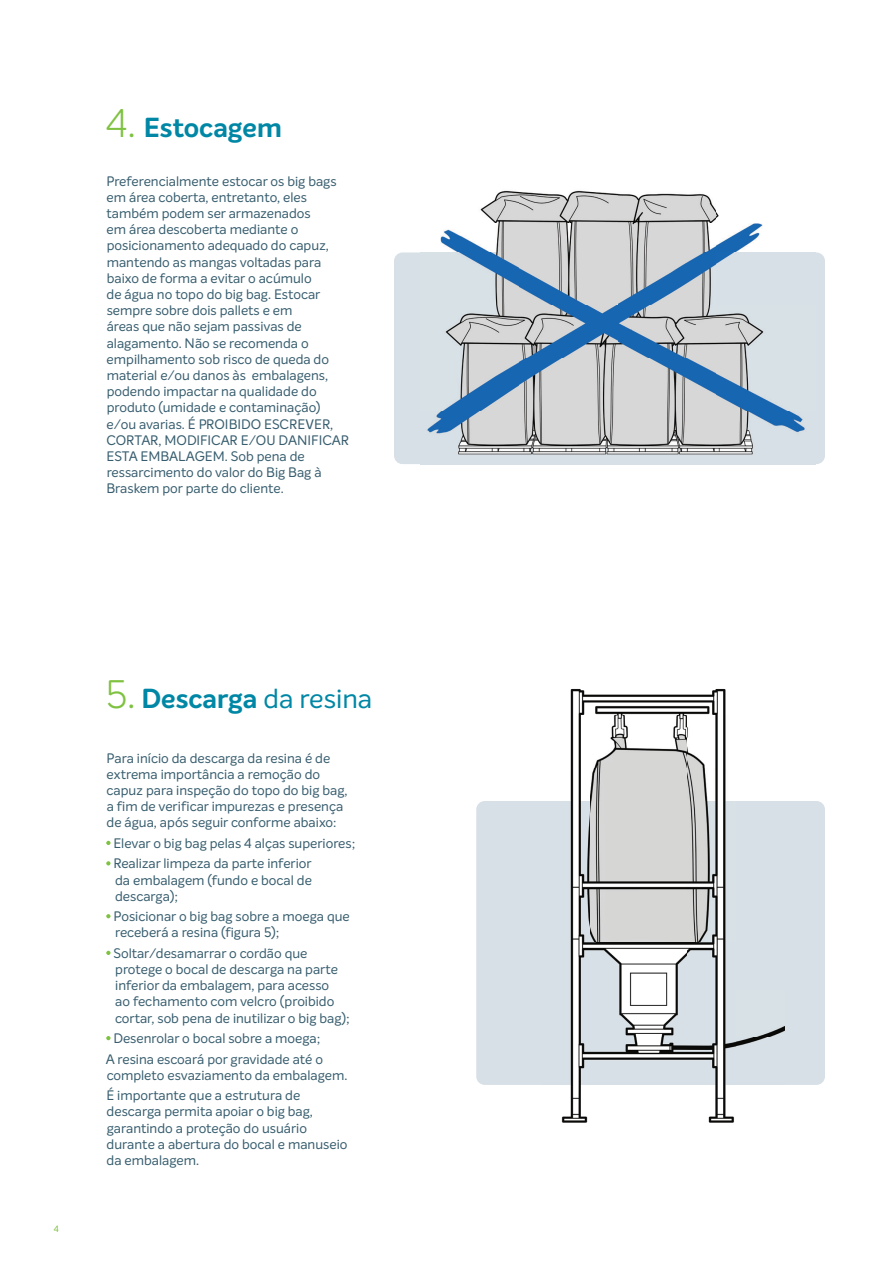
<style>
.page{position:relative;width:893px;height:1263px;background:#fff}
.page>*{position:absolute;margin:0;border:0;box-sizing:border-box;transform-origin:0 0}
.t1{font:700 27px "Intelo";letter-spacing:-.005em;color:#0087a5}
.t2{font:13.5px/16.2px "Intelo";color:#375d6e}
.t3{font:9px "Intelo";color:#7fc241}
.s1{font-weight:300;font-size:39px;color:#7fc241}
.s2{font-weight:400}
</style>
<div class="page">
<div style="left:394px;top:252px;width:431px;height:212px;background:#d7e0e6;border-radius:9px"></div>
<div style="left:476px;top:801px;width:349px;height:284px;background:#d7e0e6;border-radius:9px"></div>
<svg style="left:106px;top:841px;width:4px;height:4px"></svg>
<svg style="left:106px;top:861px;width:4px;height:5px"></svg>
<svg style="left:106px;top:914px;width:4px;height:4px"></svg>
<svg style="left:106px;top:951px;width:4px;height:4px"></svg>
<svg style="left:106px;top:1036px;width:4px;height:4px"></svg>
<img style="left:421px;top:190px;width:394px;height:275px">
<img style="left:561px;top:689px;width:224px;height:434px">
<h1 class="t1" style="left:106px;top:116px;width:177px"><span class="s1">4.</span> Estocagem</h1>
<p class="t2" style="left:106px;top:174px;width:244px">Preferencialmente estocar os big bags em área coberta, entretanto, eles também podem ser armazenados<br>em área descoberta mediante o posicionamento adequado do capuz, mantendo as mangas voltadas para baixo de forma a evitar o acúmulo<br>de água no topo do big bag. Estocar sempre sobre dois pallets e em<br>áreas que não sejam passivas de alagamento. Não se recomenda o empilhamento sob risco de queda do material e/ou danos às embalagens, podendo impactar na qualidade do produto (umidade e contaminação) e/ou avarias. É PROIBIDO ESCREVER,<br>CORTAR, MODIFICAR E/OU DANIFICAR<br>ESTA EMBALAGEM. Sob pena de ressarcimento do valor do Big Bag à<br>Braskem por parte do cliente.</p>
<p class="t3" style="left:54px;top:1225px;width:7px">4</p>
<h1 class="t1" style="left:106px;top:688px;width:268px"><span class="s1">5.</span> Descarga <span class="s2">da resina</span></h1>
<p class="t2" style="left:106px;top:751px;width:242px">Para início da descarga da resina é de extrema importância a remoção do capuz para inspeção do topo do big bag, a fim de verificar impurezas e presença de água, após seguir conforme abaixo:</p>
<p class="t2" style="left:113px;top:834px;width:243px;line-height:20.4px">Elevar o big bag pelas 4 alças superiores;<br>Realizar limpeza da parte inferior</p>
<p class="t2" style="left:115px;top:873px;width:198px">da embalagem (fundo e bocal de descarga);</p>
<p class="t2" style="left:113px;top:909px;width:238px">Posicionar o big bag sobre a moega que receberá a resina (figura 5);</p>
<p class="t2" style="left:113px;top:946px;width:238px">Soltar/desamarrar o cordão que protege o bocal de descarga na parte inferior da embalagem, para acesso<br>ao fechamento com velcro (proibido cortar, sob pena de inutilizar o big bag);</p>
<p class="t2" style="left:106px;top:1029px;width:219px;line-height:20.4px;text-align:center">Desenrolar o bocal sobre a moega;<br>A resina escoará por gravidade até o</p>
<p class="t2" style="left:106px;top:1066px;width:242px;line-height:20.4px">completo esvaziamento da embalagem.<br>É importante que a estrutura de</p>
<p class="t2" style="left:107px;top:1105px;width:242px">descarga permita apoiar o big bag, garantindo a proteção do usuário durante a abertura do bocal e manuseio da embalagem.</p>
</div>
